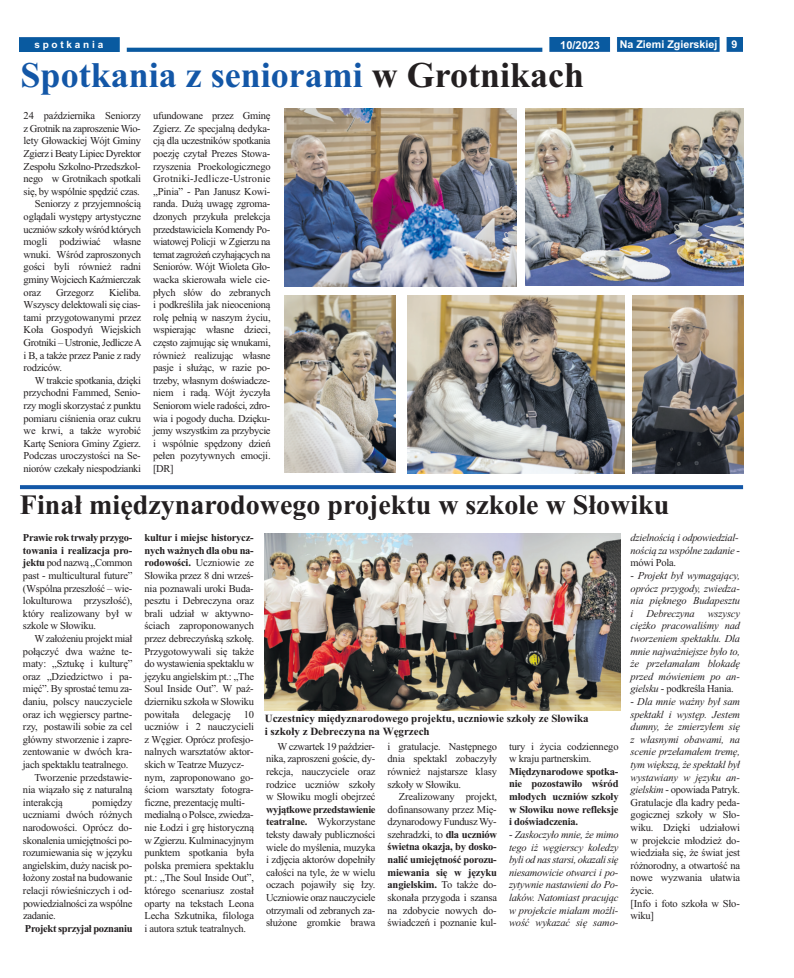
<style>
.page{position:relative;width:794px;height:978px;background:#fff}
.page>*{position:absolute;margin:0;border:0;box-sizing:border-box;transform-origin:0 0}
.t1{font:700 36px "Times New Roman";color:#1357a7}
.t2{font:700 28px "Times New Roman";color:#231f20}
.t3{font:700 11px/13.2px "Times New Roman";color:#231f20}
.t4{font:700 11px "Arial";color:#fff}
.t5{font:700 10.7px "Arial";color:#fff}
.t6{font:10.5px/12.6px "Times New Roman";letter-spacing:-.02em;color:#231f20;text-align:justify}
.t7{font:italic 10.5px/12.6px "Times New Roman";letter-spacing:-.015em;color:#231f20;text-align:justify}
.t8{font:700 10.5px/12.6px "Times New Roman";letter-spacing:-.025em;color:#231f20;text-align:justify}
.t9{font:700 10px "Arial";letter-spacing:.28em;color:#fff}
.s1{color:#231f20}
.s2{font-weight:700}
.s3{font-style:normal}
.s4{font-style:italic}
</style>
<div class="page">
<svg style="left:20px;top:485px;width:723px;height:4px;background:#1b5caa"></svg>
<svg style="left:19px;top:37px;width:724px;height:15px"></svg>
<img style="left:20px;top:37px;width:722px;height:14px">
<img style="left:285px;top:296px;width:111px;height:177px">
<img style="left:525px;top:109px;width:218px;height:177px">
<img style="left:285px;top:109px;width:231px;height:177px">
<img style="left:407px;top:296px;width:217px;height:177px">
<img style="left:632px;top:296px;width:111px;height:177px">
<img style="left:265px;top:533px;width:355px;height:177px">
<p class="t9" style="left:34px;top:39px;width:70px">spotkania</p>
<p class="t4" style="left:560px;top:38px;width:41px">10/2023</p>
<p class="t5" style="left:620px;top:38px;width:99px">Na Ziemi Zgierskiej</p>
<p class="t5" style="left:731px;top:38px;width:7px">9</p>
<h1 class="t1" style="left:21px;top:54px;width:565px">Spotkania z seniorami <span class="s1">w Grotnikach</span></h1>
<p class="t6" style="left:24px;top:109px;width:119px">24 października Seniorzy</p>
<p class="t6" style="left:24px;top:122px;width:119px">z Grotnik na zaproszenie Wio-</p>
<p class="t6" style="left:24px;top:134px;width:119px">lety Głowackiej Wójt Gminy</p>
<p class="t6" style="left:24px;top:147px;width:119px">Zgierz i Beaty Lipiec Dyrektor</p>
<p class="t6" style="left:24px;top:160px;width:119px">Zespołu Szkolno-Przedszkol-</p>
<p class="t6" style="left:24px;top:172px;width:119px">nego w Grotnikach spotkali</p>
<p class="t6" style="left:24px;top:185px;width:118px">się, by wspólnie spędzić czas.</p>
<p class="t6" style="left:35px;top:197px;width:108px">Seniorzy z przyjemnością</p>
<p class="t6" style="left:24px;top:210px;width:119px">oglądali występy artystyczne</p>
<p class="t6" style="left:24px;top:223px;width:119px">uczniów szkoły wśród których</p>
<p class="t6" style="left:24px;top:235px;width:119px">mogli podziwiać własne</p>
<p class="t6" style="left:24px;top:248px;width:119px">wnuki. Wśród zaproszonych</p>
<p class="t6" style="left:24px;top:260px;width:119px">gości byli również radni</p>
<p class="t6" style="left:24px;top:273px;width:119px">gminy Wojciech Kaźmierczak</p>
<p class="t6" style="left:24px;top:286px;width:19px">oraz</p>
<p class="t6" style="left:56px;top:286px;width:39px">Grzegorz</p>
<p class="t6" style="left:24px;top:286px;width:120px;text-indent:85px">Kieliba.<br>Wszyscy delektowali się cias&shy;tami przygotowanymi przez Koła Gospodyń Wiejskich Grotniki – Ustronie, JedliczeA i B, a także przez Panie z rady rodziców.</p>
<p class="t6" style="left:24px;top:374px;width:119px;text-indent:11px">W trakcie spotkania, dzięki przychodni Fammed, Senio&shy;rzy mogli skorzystać z punktu pomiaru ciśnienia oraz cukru we krwi, a także wyrobić Kartę Seniora Gminy Zgierz.<br>Podczas uroczystości na Se&shy;niorów czekały niespodzianki</p>
<p class="t6" style="left:153px;top:109px;width:119px">ufundowane przez Gminę Zgierz. Ze specjalną dedyka&shy;cją dla uczestników spotkania poezję czytał Prezes Stowa&shy;rzyszenia Proekologicznego Grotniki-Jedlicze-Ustronie ,,Pinia” - Pan Janusz Kowi&shy;randa. Dużą uwagę zgroma&shy;dzonych przykuła prelekcja przedstawiciela Komendy Po&shy;wiatowej Policji w Zgierzu na temat zagrożeń czyhających na Seniorów. Wójt Wioleta Gło&shy;wacka skierowała wiele cie&shy;płych słów do zebranych i podkreśliła jak nieocenioną rolę pełnią w naszym życiu, wspierając własne dzieci, często zajmując się wnukami, również realizując własne pasje i służąc, w razie po&shy;trzeby, własnym doświadcze&shy;niem i radą. Wójt życzyła Seniorom wiele radości, zdro&shy;wia i pogody ducha. Dzięku&shy;jemy wszystkim za przybycie i wspólnie spędzony dzień pełen pozytywnych emocji. [DR]</p>
<h2 class="t2" style="left:20px;top:488px;width:651px">Finał międzynarodowego projektu w szkole w Słowiku</h2>
<p class="t6" style="left:23px;top:531px;width:111px"><span class="s2">Prawie rok trwały przygo&shy;towania i realizacja pro&shy;jektu</span> pod nazwą „Common past - multicultural future” (Wspólna przeszłość – wie&shy;lokulturowa przyszłość), który realizowany był w szkole w Słowiku.</p>
<p class="t6" style="left:34px;top:632px;width:100px">W założeniu projekt miał</p>
<p class="t6" style="left:23px;top:645px;width:111px">połączyć dwa ważne te-</p>
<p class="t6" style="left:23px;top:657px;width:111px">maty: „Sztukę i kulturę”</p>
<p class="t6" style="left:23px;top:670px;width:111px">oraz „Dziedzictwo i pa-</p>
<p class="t6" style="left:23px;top:682px;width:111px">mięć”. By sprostać temu za-</p>
<p class="t6" style="left:23px;top:695px;width:111px">daniu, polscy nauczyciele</p>
<p class="t6" style="left:23px;top:708px;width:111px">oraz ich węgierscy partne-</p>
<p class="t6" style="left:23px;top:720px;width:111px">rzy, postawili sobie za cel</p>
<p class="t6" style="left:23px;top:733px;width:111px">główny stworzenie i zapre-</p>
<p class="t6" style="left:23px;top:745px;width:111px">zentowanie w dwóch kra-</p>
<p class="t6" style="left:23px;top:758px;width:107px">jach spektaklu teatralnego.</p>
<p class="t6" style="left:34px;top:771px;width:99px">Tworzenie przedstawie-</p>
<p class="t6" style="left:23px;top:783px;width:111px">nia wiązało się z naturalną</p>
<p class="t6" style="left:23px;top:796px;width:41px">interakcją</p>
<p class="t6" style="left:23px;top:796px;width:111px;text-indent:69px">pomiędzy uczniami dwóch różnych narodowości. Oprócz do&shy;skonalenia umiejętności po&shy;rozumiewania się w języku angielskim, duży nacisk po&shy;łożony został na budowanie relacji rówieśniczych i od&shy;powiedzialności za wspólne zadanie.</p>
<p class="t8" style="left:25px;top:922px;width:109px">Projekt sprzyjał poznaniu</p>
<p class="t6" style="left:144px;top:531px;width:111px;text-align:left"><span class="s2">kultur i miejsc historycz&shy;nych ważnych dla obu na&shy;rodowości.</span> Uczniowie ze<br>Słowika przez 8 dni wrześ&shy;nia poznawali uroki Buda&shy;pesztu i Debreczyna oraz brali udział w aktywno&shy;ściach zaproponowanych przez debreczyńską szkołę.<br>Przygotowywali się także do wystawienia spektaklu w języku angielskim pt.: „The<br>Soul Inside Out”. W paź&shy;dzierniku szkoła w Słowiku powitała delegację 10 uczniów i 2 nauczycieli z Węgier. Oprócz profesjo&shy;nalnych warsztatów aktor&shy;skich w Teatrze Muzycz&shy;nym, zaproponowano go&shy;ściom warsztaty fotogra&shy;ficzne, prezentację multi&shy;medialną o Polsce, zwiedza&shy;nie Łodzi i grę historyczną w Zgierzu. Kulminacyjnym punktem spotkania była polska premiera spektaklu pt.: „The Soul Inside Out”, którego scenariusz został oparty na tekstach Leona<br>Lecha Szkutnika, filologa i autora sztuk teatralnych.</p>
<p class="t3" style="left:265px;top:712px;width:325px">Uczestnicy międyznarodowego projektu, uczniowie szkoły ze Słowika i szkoły z Debreczyna na Węgrzech</p>
<p class="t6" style="left:266px;top:740px;width:111px;text-indent:11px">W czwartek 19 paździer&shy;nika, zaproszeni goście, dy&shy;rekcja, nauczyciele oraz rodzice uczniów szkoły w Słowiku mogli obejrzeć</p>
<p class="t6" style="left:266px;top:803px;width:111px"><span class="s2">wyjątkowe przedstawienie teatralne.</span> Wykorzystane teksty dawały publiczności wiele do myślenia, muzyka i zdjęcia aktorów dopełniły całości na tyle, że w wielu oczach pojawiły się łzy.<br>Uczniowie oraz nauczyciele otrzymali od zebranych za&shy;służone gromkie brawa</p>
<p class="t6" style="left:387px;top:740px;width:111px">i gratulacje. Następnego dnia spektakl zobaczyły również najstarsze klasy szkoły w Słowiku.</p>
<p class="t6" style="left:387px;top:790px;width:111px;text-indent:11px">Zrealizowany projekt, dofinansowany przez Mię&shy;dzynarodowy Fundusz Wy&shy;szehradzki, to <span class="s2">dla uczniów świetna okazja, by dosko&shy;nalić umiejętność porozu&shy;miewania się w języku angielskim.</span> To także do&shy;skonała przygoda i szansa na zdobycie nowych do&shy;świadczeń i poznanie kul-</p>
<p class="t6" style="left:509px;top:740px;width:111px">tury i życia codziennego w kraju partnerskim.</p>
<p class="t8" style="left:509px;top:765px;width:111px">Międzynarodowe spotka&shy;nie pozostawiło wśród młodych uczniów szkoły w Słowiku nowe refleksje i doświadczenia.</p>
<p class="t7" style="left:509px;top:828px;width:111px"><span class="s3">-</span> Zaskoczyło mnie, że mimo tego iż węgierscy koledzy byli od nas starsi, okazali się niesamowicie otwarci i po&shy;zytywnie nastawieni do Po&shy;laków. Natomiast pracując w projekcie miałam możli&shy;wość wykazać się samo-</p>
<p class="t7" style="left:630px;top:531px;width:111px;text-align:left">dzielnością i odpowiedzial&shy;nością za wspólne zadanie <span class="s3">- mówi Pola.</span></p>
<p class="t7" style="left:630px;top:569px;width:111px"><span class="s3">-</span> Projekt był wymagający, oprócz przygody, zwiedza&shy;nia pięknego Budapesztu i Debreczyna wszyscy ciężko pracowaliśmy nad tworzeniem spektaklu. Dla mnie najważniejsze było to, że przełamałam blokadę przed mówieniem po an&shy;gielsku <span class="s3">- podkreśla Hania.</span></p>
<p class="t6" style="left:630px;top:695px;width:111px;text-align:left">- <span class="s4">Dla mnie ważny był sam spektakl i występ. Jestem dumny, że zmierzyłem się z własnymi obawami, na scenie przełamałem tremę, tym większą, że spektakl był wystawiany w języku an&shy;gielskim</span> - opowiada Patryk.<br>Gratulacje dla kadry peda&shy;gogicznej szkoły w Sło&shy;wiku. Dzięki udziałowi w projekcie młodzież do&shy;wiedziała się, że świat jest różnorodny, a otwartość na nowe wyzwania ułatwia życie.<br>[Info i foto szkoła w Sło&shy;wiku]</p>
</div>
